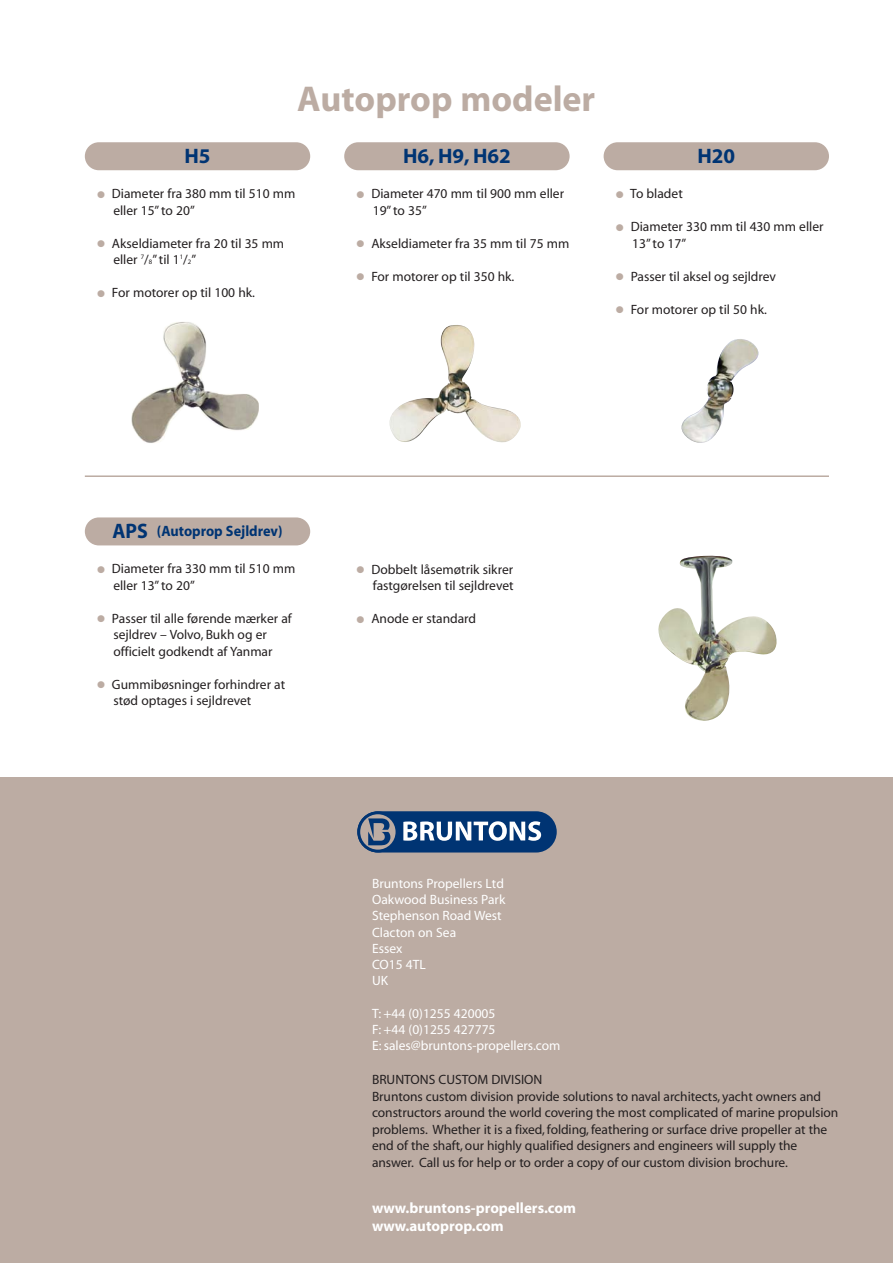
<style>
.page{position:relative;width:893px;height:1263px;background:#fff}
.page>*{position:absolute;margin:0;border:0;box-sizing:border-box;transform-origin:0 0}
.t1{font:700 36px "Myriad";color:#bcaca3}
.t2{font:700 21px "Myriad";color:#003473}
.t3{font:700 15px/18px "Myriad";color:#fff}
.t4{font:700 15px "Myriad";color:#003473;scale:.95 1}
.t5{font:13.5px/16.5px "Myriad";color:#231f20}
.t6{font:13.5px/16.2px "Myriad";color:#fff}
.s1{font-size:33px;color:#bcaca3}
.s2{font-size:6.75px}
.s3{font-size:21px}
</style>
<div class="page">
<div style="left:0;top:1px;width:893px;height:1262px;background:#bcaca3"></div>
<div style="left:0;top:1px;width:893px;height:776px;background:#fff"></div>
<div style="left:357px;top:811px;width:200px;height:41px;background:#003473;border-radius:21px"></div>
<svg style="left:357px;top:811px;width:184px;height:41px"></svg>
<div style="left:85px;top:142px;width:225px;height:28px;background:#bcaca3;border-radius:14px"></div>
<div style="left:85px;top:517px;width:225px;height:28px;background:#bcaca3;border-radius:14px"></div>
<div style="left:344px;top:142px;width:226px;height:28px;background:#bcaca3;border-radius:14px"></div>
<div style="left:604px;top:142px;width:225px;height:28px;background:#bcaca3;border-radius:14px"></div>
<img style="left:681px;top:339px;width:78px;height:104px">
<img style="left:389px;top:325px;width:132px;height:118px">
<img style="left:131px;top:322px;width:128px;height:121px">
<img style="left:658px;top:555px;width:119px;height:166px">
<hr style="left:85px;top:475px;width:744px;height:2px;background:#bcaca3">
<h2 class="t2" style="left:184px;top:148px;width:28px">H5</h2>
<h1 class="t1" style="left:297px;top:86px;width:299px">Autoprop modeler</h1>
<h2 class="t2" style="left:403px;top:148px;width:109px">H6, H9, H62</h2>
<h2 class="t2" style="left:697px;top:148px;width:39px">H20</h2>
<p class="t5" style="left:113px;top:187px;width:183px;text-indent:-17px"><span class="s1">•</span> Diameter fra 380 mm til 510 mm eller 15” to 20”</p>
<p class="t5" style="left:113px;top:236px;width:172px;text-indent:-17px"><span class="s1">•</span> Akseldiameter fra 20 til 35 mm eller <sup>7</sup>/<span class="s2">8</span>” til 1<sup>1</sup>/<span class="s2">2</span>”</p>
<p class="t5" style="left:96px;top:286px;width:160px"><span class="s1">•</span> For motorer op til 100 hk.</p>
<p class="t5" style="left:373px;top:187px;width:193px;text-indent:-17px"><span class="s1">•</span> Diameter 470 mm til 900 mm eller<br>19” to 35”</p>
<p class="t5" style="left:356px;top:236px;width:215px"><span class="s1">•</span> Akseldiameter fra 35 mm til 75 mm</p>
<p class="t5" style="left:356px;top:269px;width:160px"><span class="s1">•</span> For motorer op til 350 hk.</p>
<p class="t5" style="left:615px;top:187px;width:69px"><span class="s1">•</span> To bladet</p>
<p class="t5" style="left:632px;top:220px;width:193px;text-indent:-17px"><span class="s1">•</span> Diameter 330 mm til 430 mm eller<br>13” to 17”</p>
<p class="t5" style="left:615px;top:269px;width:162px"><span class="s1">•</span> Passer til aksel og sejldrev</p>
<p class="t5" style="left:615px;top:302px;width:153px"><span class="s1">•</span> For motorer op til 50 hk.</p>
<p class="t4" style="left:113px;top:526px;width:180px"><span class="s3">APS</span> (Autoprop Sejldrev)</p>
<p class="t5" style="left:113px;top:562px;width:183px;text-indent:-17px"><span class="s1">•</span> Diameter fra 330 mm til 510 mm eller 13” to 20”</p>
<p class="t5" style="left:96px;top:611px;width:197px;text-align:center"><span class="s1">•</span> Passer til alle førende mærker af sejldrev – Volvo, Bukh og er officielt godkendt af Yanmar</p>
<p class="t5" style="left:113px;top:677px;width:173px;text-indent:-17px"><span class="s1">•</span> Gummibøsninger forhindrer at stød optages i sejldrevet</p>
<p class="t5" style="left:356px;top:562px;width:159px;text-align:right"><span class="s1">•</span> Dobbelt låsemøtrik sikrer fastgørelsen til sejldrevet</p>
<p class="t5" style="left:356px;top:612px;width:122px"><span class="s1">•</span> Anode er standard</p>
<p class="t6" style="left:372px;top:876px;width:135px">Bruntons Propellers Ltd<br>Oakwood Business Park<br>Stephenson Road West<br>Clacton on Sea<br>Essex<br>CO15 4TL<br>UK</p>
<p class="t6" style="left:372px;top:1006px;width:190px">T: +44 (0)1255 420005<br>F: +44 (0)1255 427775<br>E: sales@bruntons-propellers.com</p>
<p class="t5" style="left:372px;top:1072px;width:468px">BRUNTONS CUSTOM DIVISION<br>Bruntons custom division provide solutions to naval architects, yacht owners and constructors around the world covering the most complicated of marine propulsion problems. Whether it is a fixed, folding, feathering or surface drive propeller at the end of the shaft, our highly qualified designers and engineers will supply the answer. Call us for help or to order a copy of our custom division brochure.</p>
<p class="t3" style="left:372px;top:1200px;width:206px">www.bruntons-propellers.com www.autoprop.com</p>
</div>
